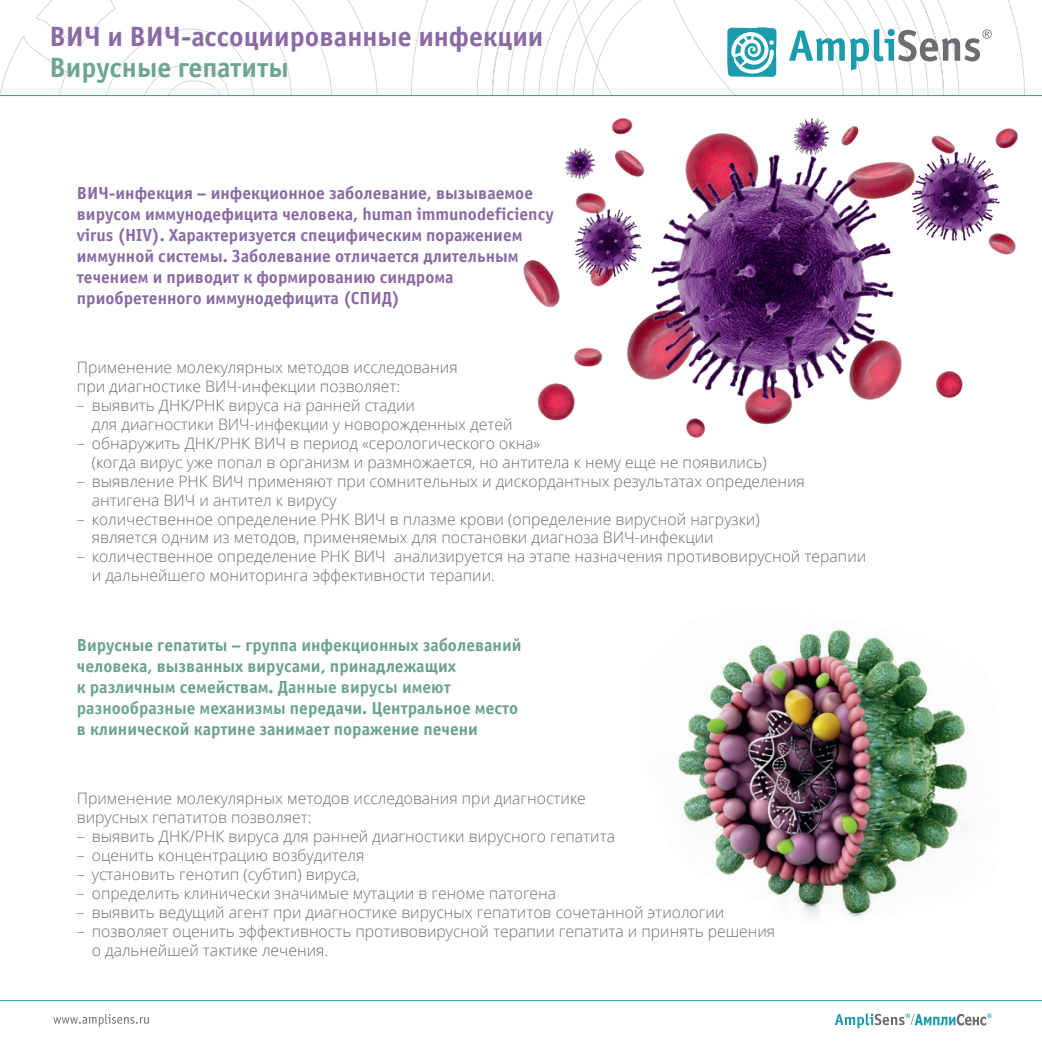
<style>
.page{position:relative;width:1042px;height:1042px;background:#fff}
.page>*{position:absolute;margin:0;border:0;box-sizing:border-box;transform-origin:0 0}
.t1{font:28px "Officina Sans Bold C";color:#896aa4}
.t2{font:28px "Officina Sans Bold C";color:#6ea591}
.t3{font:700 17.5px/21px "Officina Sans C";color:#896aa4}
.t4{font:700 17.5px/21px "Officina Sans C";color:#6ba191}
.t5{font:300 15.75px/18.9px "Open Sans";color:#6c6d70}
.s1{color:#6ea591}
</style>
<div class="page">
<hr style="left:0;top:1000px;width:1042px;height:1px;background:#1a9cac">
<svg style="left:53px;top:1014px;width:96px;height:12px"></svg>
<svg style="left:0;top:0;width:378px;height:95px"></svg>
<svg style="left:411px;top:0;width:151px;height:95px"></svg>
<svg style="left:562px;top:0;width:79px;height:95px"></svg>
<hr style="left:0;top:95px;width:1042px;height:1px;background:#1a9cac">
<svg style="left:835px;top:1013px;width:156px;height:15px"></svg>
<svg style="left:673px;top:0;width:352px;height:95px"></svg>
<img style="left:674px;top:629px;width:296px;height:289px">
<img style="left:523px;top:118px;width:495px;height:320px">
<h1 class="t1" style="left:50px;top:21px;width:495px">ВИЧ и ВИЧ-ассоциированные инфекции</h1>
<h1 class="t2" style="left:50px;top:52px;width:241px">Вирусные гепатиты</h1>
<p class="t3" style="left:77px;top:182px;width:478px">ВИЧ-инфекция – инфекционное заболевание, вызываемое вирусом иммунодефицита человека, human immunodeficiency virus (HIV). Характеризуется специфическим поражением иммунной системы. Заболевание отличается длительным течением и приводит к формированию синдрома приобретенного иммунодефицита (СПИД)</p>
<p class="t5" style="left:77px;top:358px;width:382px">Применение молекулярных методов исследования при диагностике ВИЧ-инфекции позволяет:</p>
<p class="t5" style="left:92px;top:395px;width:422px;text-indent:-15px">– выявить ДНК/РНК вируса на ранней стадии<br>для диагностики ВИЧ-инфекции у новорожденных детей</p>
<p class="t5" style="left:92px;top:433px;width:676px;text-indent:-15px">– обнаружить ДНК/РНК ВИЧ в период «серологического окна»<br>(когда вирус уже попал в организм и размножается, но антитела к нему еще не появились)</p>
<p class="t5" style="left:92px;top:471px;width:714px;text-indent:-15px">– выявление РНК ВИЧ применяют при сомнительных и дискордантных результатах определения антигена ВИЧ и антител к вирусу</p>
<p class="t5" style="left:92px;top:509px;width:669px;text-indent:-15px">– количественное определение РНК ВИЧ в плазме крови (определение вирусной нагрузки) является одним из методов, применяемых для постановки диагноза ВИЧ-инфекции</p>
<p class="t5" style="left:92px;top:547px;width:776px;text-indent:-15px">– количественное определение РНК ВИЧ анализируется на этапе назначения противовирусной терапии и дальнейшего мониторинга эффективности терапии.</p>
<p class="t4" style="left:77px;top:635px;width:446px">Вирусные гепатиты – группа инфекционных заболеваний человека, вызванных вирусами, принадлежащих<br>к различным семействам. <span class="s1">Данные вирусы имеют разнообразные механизмы</span> передачи. Центральное место в клинической картине занимает поражение печени</p>
<p class="t5" style="left:77px;top:789px;width:510px">Применение молекулярных методов исследования при диагностике вирусных гепатитов позволяет:</p>
<p class="t5" style="left:77px;top:826px;width:540px">– выявить ДНК/РНК вируса для ранней диагностики вирусного гепатита</p>
<p class="t5" style="left:77px;top:845px;width:289px">– оценить концентрацию возбудителя</p>
<p class="t5" style="left:77px;top:864px;width:284px">– установить генотип (субтип) вируса,</p>
<p class="t5" style="left:77px;top:883px;width:481px">– определить клинически значимые мутации в геноме патогена</p>
<p class="t5" style="left:77px;top:902px;width:649px">– выявить ведущий агент при диагностике вирусных гепатитов сочетанной этиологии</p>
<p class="t5" style="left:92px;top:921px;width:685px;text-indent:-15px">– позволяет оценить эффективность противовирусной терапии гепатита и принять решения о дальнейшей тактике лечения.</p>
</div>
